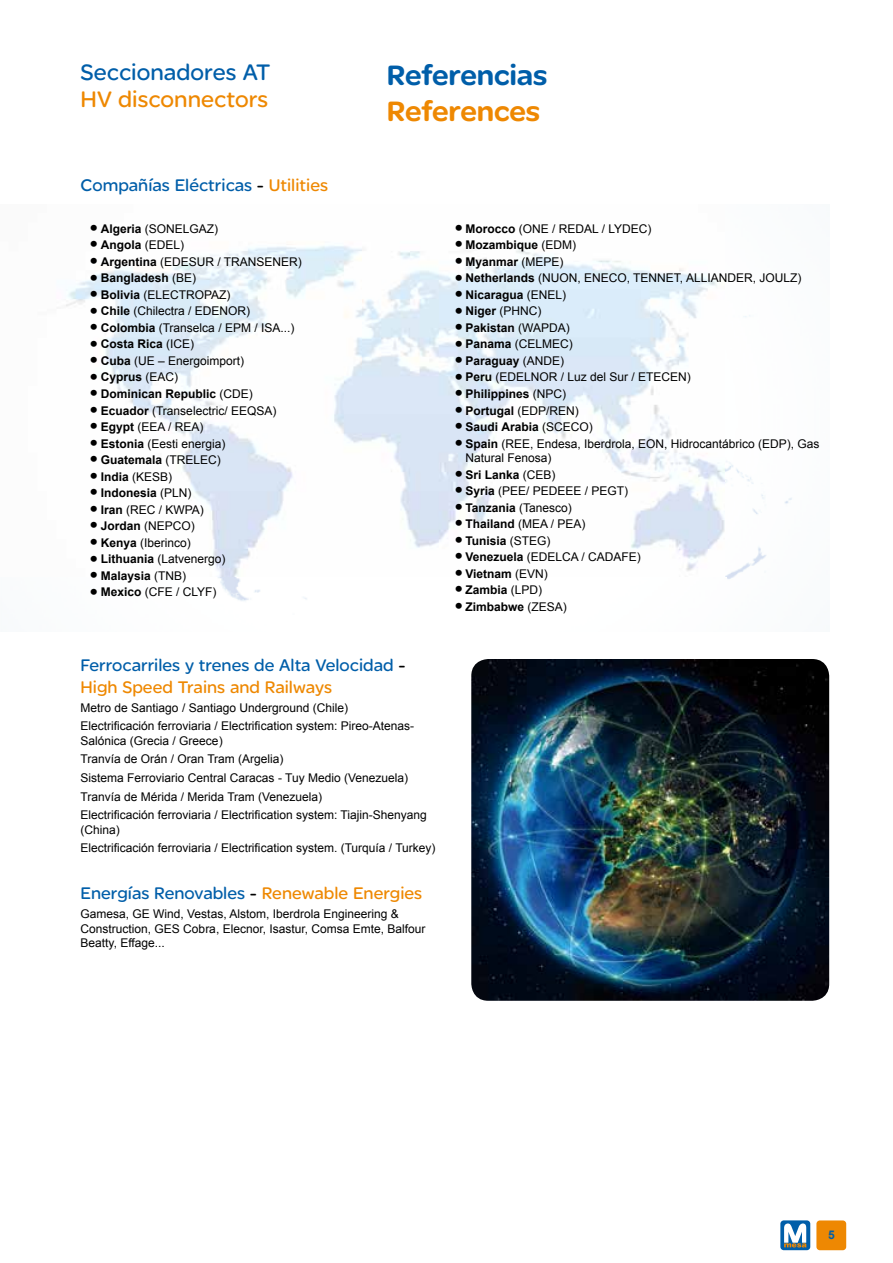
<style>
.page{position:relative;width:893px;height:1263px;background:#fff}
.page>*{position:absolute;margin:0;border:0;box-sizing:border-box;transform-origin:0 0}
.t1{font:900 30px "SE Optimist";letter-spacing:-.005em;color:#005ea9}
.t2{font:900 30px "SE Optimist";letter-spacing:-.005em;color:#ee8802}
.t3{font:24px "SE Optimist";color:#005ea9}
.t4{font:24px "SE Optimist";color:#ee8802}
.t5{font:18px/21.6px "SE Optimist";color:#005ea9}
.t6{font:12px/18.6px "Arial";color:#000}
.t7{font:700 12px "Arial";color:#000}
.t8{font:700 12px "Arial";color:#005ea9}
.s1{color:#000}
.s2{color:#ee8802}
.s3{font-weight:700;font-size:21px}
.s4{font-weight:700}
.s5{font-size:21px}
.s6{font-weight:400}
</style>
<div class="page">
<div style="left:816px;top:1220px;width:30px;height:30px;background:#ee8802;border-radius:3px"></div>
<svg style="left:780px;top:1220px;width:30px;height:30px"></svg>
<svg style="left:784px;top:1223px;width:22px;height:24px"></svg>
<img style="left:66px;top:244px;width:726px;height:357px">
<img style="left:471px;top:659px;width:358px;height:342px">
<h2 class="t3" style="left:81px;top:59px;width:191px">Seccionadores AT</h2>
<h2 class="t4" style="left:81px;top:86px;width:189px">HV disconnectors</h2>
<h3 class="t5" style="left:81px;top:174px;width:249px">Compañías Eléctricas <span class="s1">-</span> <span class="s2">Utilities</span></h3>
<p class="t6" style="left:90px;top:219px;width:129px"><span class="s3">•</span> <span class="s4">Algeria</span> (SONELGAZ)</p>
<p class="t7" style="left:90px;top:238px;width:95px"><span class="s5">•</span> Angola <span class="s6">(EDEL)</span></p>
<p class="t6" style="left:90px;top:252px;width:213px"><span class="s3">•</span> <span class="s4">Argentina</span> (EDESUR / TRANSENER)</p>
<p class="t7" style="left:90px;top:271px;width:107px"><span class="s5">•</span> Bangladesh <span class="s6">(BE)</span></p>
<p class="t6" style="left:90px;top:285px;width:142px"><span class="s3">•</span> <span class="s4">Bolivia</span> (ELECTROPAZ)</p>
<p class="t6" style="left:90px;top:302px;width:161px"><span class="s3">•</span> <span class="s4">Chile</span> (Chilectra / EDENOR)</p>
<p class="t6" style="left:90px;top:318px;width:206px"><span class="s3">•</span> <span class="s4">Colombia</span> (Transelca / EPM / ISA...)</p>
<p class="t7" style="left:90px;top:337px;width:105px"><span class="s5">•</span> Costa Rica <span class="s6">(ICE)</span></p>
<p class="t6" style="left:90px;top:351px;width:155px"><span class="s3">•</span> <span class="s4">Cuba</span> (UE – Energoimport)</p>
<p class="t7" style="left:90px;top:370px;width:89px"><span class="s5">•</span> Cyprus <span class="s6">(EAC)</span></p>
<p class="t7" style="left:90px;top:387px;width:164px"><span class="s5">•</span> Dominican Republic <span class="s6">(CDE)</span></p>
<p class="t6" style="left:90px;top:401px;width:188px"><span class="s3">•</span> <span class="s4">Ecuador</span> (Transelectric/ EEQSA)</p>
<p class="t6" style="left:90px;top:417px;width:115px"><span class="s3">•</span> <span class="s4">Egypt</span> (EEA / REA)</p>
<p class="t6" style="left:90px;top:434px;width:137px"><span class="s3">•</span> <span class="s4">Estonia</span> (Eesti energia)</p>
<p class="t7" style="left:90px;top:453px;width:132px"><span class="s5">•</span> Guatemala <span class="s6">(TRELEC)</span></p>
<p class="t6" style="left:90px;top:467px;width:83px"><span class="s3">•</span> <span class="s4">India</span> (KESB)</p>
<p class="t7" style="left:90px;top:486px;width:103px"><span class="s5">•</span> Indonesia <span class="s6">(PLN)</span></p>
<p class="t6" style="left:90px;top:500px;width:115px"><span class="s3">•</span> <span class="s4">Iran</span> (REC / KWPA)</p>
<p class="t6" style="left:90px;top:517px;width:106px"><span class="s3">•</span> <span class="s4">Jordan</span> (NEPCO)</p>
<p class="t6" style="left:90px;top:533px;width:102px"><span class="s3">•</span> <span class="s4">Kenya</span> (Iberinco)</p>
<p class="t6" style="left:90px;top:550px;width:137px"><span class="s3">•</span> <span class="s4">Lithuania</span> (Latvenergo)</p>
<p class="t7" style="left:90px;top:569px;width:97px"><span class="s5">•</span> Malaysia <span class="s6">(TNB)</span></p>
<p class="t6" style="left:90px;top:583px;width:128px"><span class="s3">•</span> <span class="s4">Mexico</span> (CFE / CLYF)</p>
<h1 class="t1" style="left:387px;top:58px;width:162px">Referencias</h1>
<h1 class="t2" style="left:387px;top:94px;width:155px">References</h1>
<p class="t6" style="left:455px;top:219px;width:198px"><span class="s3">•</span> <span class="s4">Morocco</span> (ONE / REDAL / LYDEC)</p>
<p class="t7" style="left:455px;top:238px;width:123px"><span class="s5">•</span> Mozambique <span class="s6">(EDM)</span></p>
<p class="t7" style="left:455px;top:255px;width:110px"><span class="s5">•</span> Myanmar <span class="s6">(MEPE)</span></p>
<p class="t6" style="left:455px;top:269px;width:348px"><span class="s3">•</span> <span class="s4">Netherlands</span> (NUON, ENECO, TENNET, ALLIANDER, JOULZ)</p>
<p class="t7" style="left:455px;top:288px;width:113px"><span class="s5">•</span> Nicaragua <span class="s6">(ENEL)</span></p>
<p class="t6" style="left:455px;top:302px;width:88px"><span class="s3">•</span> <span class="s4">Niger</span> (PHNC)</p>
<p class="t7" style="left:455px;top:321px;width:116px"><span class="s5">•</span> Pakistan <span class="s6">(WAPDA)</span></p>
<p class="t6" style="left:455px;top:335px;width:119px"><span class="s3">•</span> <span class="s4">Panama</span> (CELMEC)</p>
<p class="t7" style="left:455px;top:354px;width:111px"><span class="s5">•</span> Paraguay <span class="s6">(ANDE)</span></p>
<p class="t6" style="left:455px;top:368px;width:237px"><span class="s3">•</span> <span class="s4">Peru</span> (EDELNOR / Luz del Sur / ETECEN)</p>
<p class="t7" style="left:455px;top:387px;width:113px"><span class="s5">•</span> Philippines <span class="s6">(NPC)</span></p>
<p class="t6" style="left:455px;top:401px;width:125px"><span class="s3">•</span> <span class="s4">Portugal</span> (EDP/REN)</p>
<p class="t7" style="left:455px;top:420px;width:139px"><span class="s5">•</span> Saudi Arabia <span class="s6">(SCECO)</span></p>
<p class="t6" style="left:465px;top:436px;width:356px;line-height:14.4px;text-indent:-10px"><span class="s3">•</span> <span class="s4">Spain</span> (REE, Endesa, Iberdrola, EON, Hidrocantábrico (EDP), Gas<br>Natural Fenosa)</p>
<p class="t7" style="left:455px;top:467px;width:102px"><span class="s5">•</span> Sri Lanka <span class="s6">(CEB)</span></p>
<p class="t6" style="left:455px;top:481px;width:175px"><span class="s3">•</span> <span class="s4">Syria</span> (PEE/ PEDEEE / PEGT)</p>
<p class="t6" style="left:455px;top:498px;width:118px"><span class="s3">•</span> <span class="s4">Tanzania</span> (Tanesco)</p>
<p class="t6" style="left:455px;top:515px;width:132px"><span class="s3">•</span> <span class="s4">Thailand</span> (MEA / PEA)</p>
<p class="t7" style="left:455px;top:534px;width:97px"><span class="s5">•</span> Tunisia <span class="s6">(STEG)</span></p>
<p class="t6" style="left:455px;top:548px;width:187px"><span class="s3">•</span> <span class="s4">Venezuela</span> (EDELCA / CADAFE)</p>
<p class="t7" style="left:455px;top:567px;width:94px"><span class="s5">•</span> Vietnam <span class="s6">(EVN)</span></p>
<p class="t7" style="left:455px;top:583px;width:89px"><span class="s5">•</span> Zambia <span class="s6">(LPD)</span></p>
<p class="t7" style="left:455px;top:600px;width:113px"><span class="s5">•</span> Zimbabwe <span class="s6">(ZESA)</span></p>
<h3 class="t5" style="left:81px;top:655px;width:326px">Ferrocarriles y trenes de Alta Velocidad <span class="s1">-<br></span><span class="s2">High Speed Trains and Railways</span></h3>
<p class="t6" style="left:81px;top:698px;width:335px">Metro de Santiago / Santiago Underground (Chile)<br>Electrificación ferroviaria / Electrification system: Pireo-Atenas-</p>
<p class="t6" style="left:81px;top:731px;width:348px">Salónica (Grecia / Greece)<br>Tranvía de Orán / Oran Tram (Argelia)<br>Sistema Ferroviario Central Caracas - Tuy Medio (Venezuela)<br>Tranvía de Mérida / Merida Tram (Venezuela)<br>Electrificación ferroviaria / Electrification system: Tiajin-Shenyang</p>
<p class="t6" style="left:81px;top:820px;width:356px">(China)<br>Electrificación ferroviaria / Electrification system. (Turquía / Turkey)</p>
<h3 class="t5" style="left:81px;top:883px;width:343px">Energías Renovables <span class="s1">-</span> <span class="s2">Renewable Energies</span></h3>
<p class="t6" style="left:81px;top:907px;width:346px;line-height:14.4px">Gamesa, GE Wind, Vestas, Alstom, Iberdrola Engineering &amp;<br>Construction, GES Cobra, Elecnor, Isastur, Comsa Emte, Balfour<br>Beatty, Effage...</p>
<p class="t8" style="left:828px;top:1228px;width:8px">5</p>
</div>
